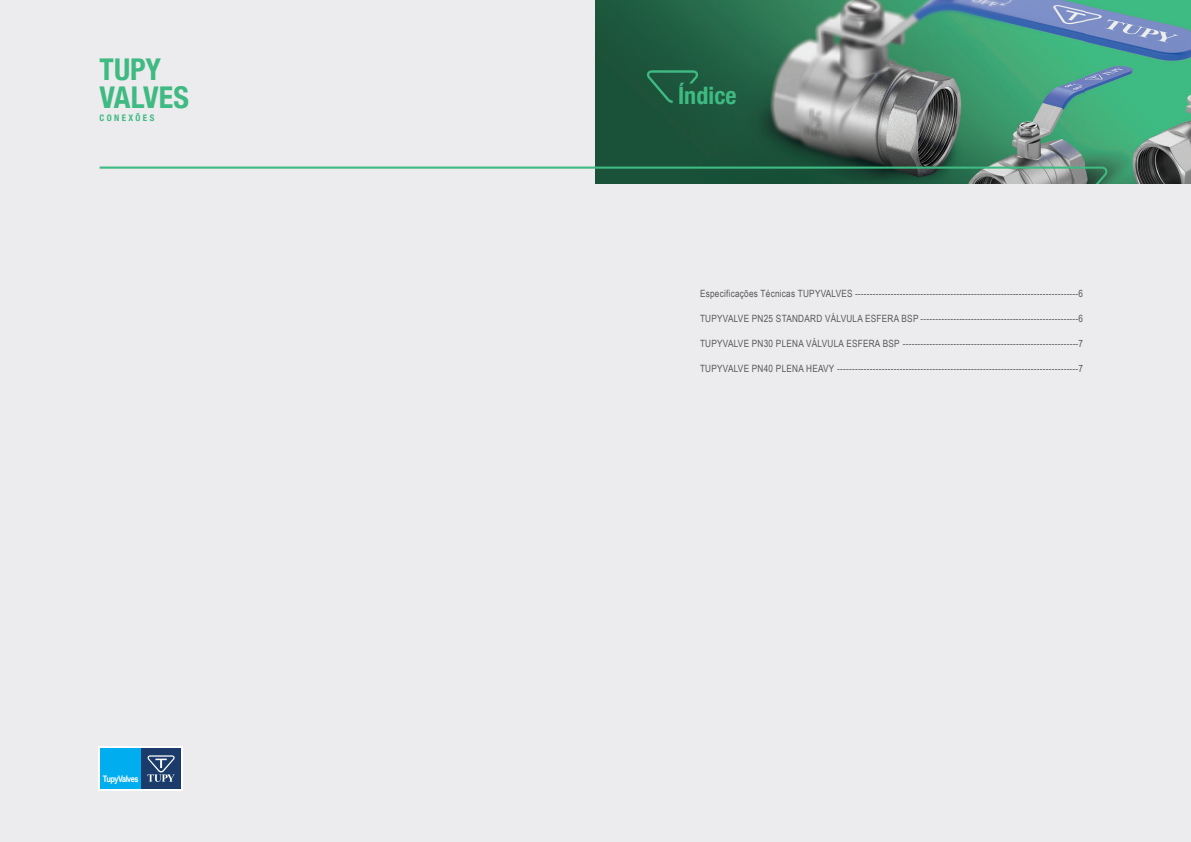
<style>
.page{position:relative;width:1191px;height:842px;background:#fff}
.page>*{position:absolute;margin:0;border:0;box-sizing:border-box;transform-origin:0 0}
.t1{font:700 condensed 30px/28px "Helvetica Neue";color:#3fba82}
.t2{font:700 condensed 24px "Helvetica Neue";letter-spacing:.005em;color:#3fba82}
.t3{font:10px "Arial Narrow";letter-spacing:.025em;color:#57585a}
.t4{font:700 9px "Arial Narrow";letter-spacing:-.055em;color:#fff}
.t5{font:700 condensed 9px "Helvetica Neue";letter-spacing:.26em;color:#3fba82}
</style>
<div class="page">
<div style="left:0;top:0;width:595px;height:842px;background:#ececee"></div>
<img style="left:596px;top:0;width:595px;height:184px">
<img style="left:595px;top:0;width:1px;height:232px">
<svg style="left:100px;top:167px;width:1007px;height:17px"></svg>
<div style="left:0;top:184px;width:1191px;height:658px;background:#ececee"></div>
<svg style="left:646px;top:70px;width:53px;height:33px"></svg>
<div style="left:98px;top:746px;width:85px;height:45px;background:#fff"></div>
<div style="left:141px;top:748px;width:40px;height:41px;background:#1b3c6b"></div>
<svg style="left:147px;top:755px;width:28px;height:27px"></svg>
<div style="left:100px;top:748px;width:41px;height:41px;background:#00aeef"></div>
<h1 class="t1" style="left:100px;top:53px;width:91px">TUPY<br>VALVES</h1>
<p class="t5" style="left:100px;top:110px;width:56px">CONEXÕES</p>
<p class="t4" style="left:103px;top:772px;width:37px">TupyValves</p>
<h2 class="t2" style="left:678px;top:76px;width:60px">Índice</h2>
<p class="t3" style="left:700px;top:286px;width:385px">Especificações Técnicas TUPYVALVES ---------------------------------------------------------------------------6</p>
<p class="t3" style="left:700px;top:311px;width:385px">TUPYVALVE PN25 STANDARD VÁLVULA ESFERA BSP -----------------------------------------------------6</p>
<p class="t3" style="left:700px;top:336px;width:385px">TUPYVALVE PN30 PLENA VÁLVULA ESFERA BSP -----------------------------------------------------------7</p>
<p class="t3" style="left:700px;top:361px;width:384px">TUPYVALVE PN40 PLENA HEAVY ---------------------------------------------------------------------------------7</p>
</div>
